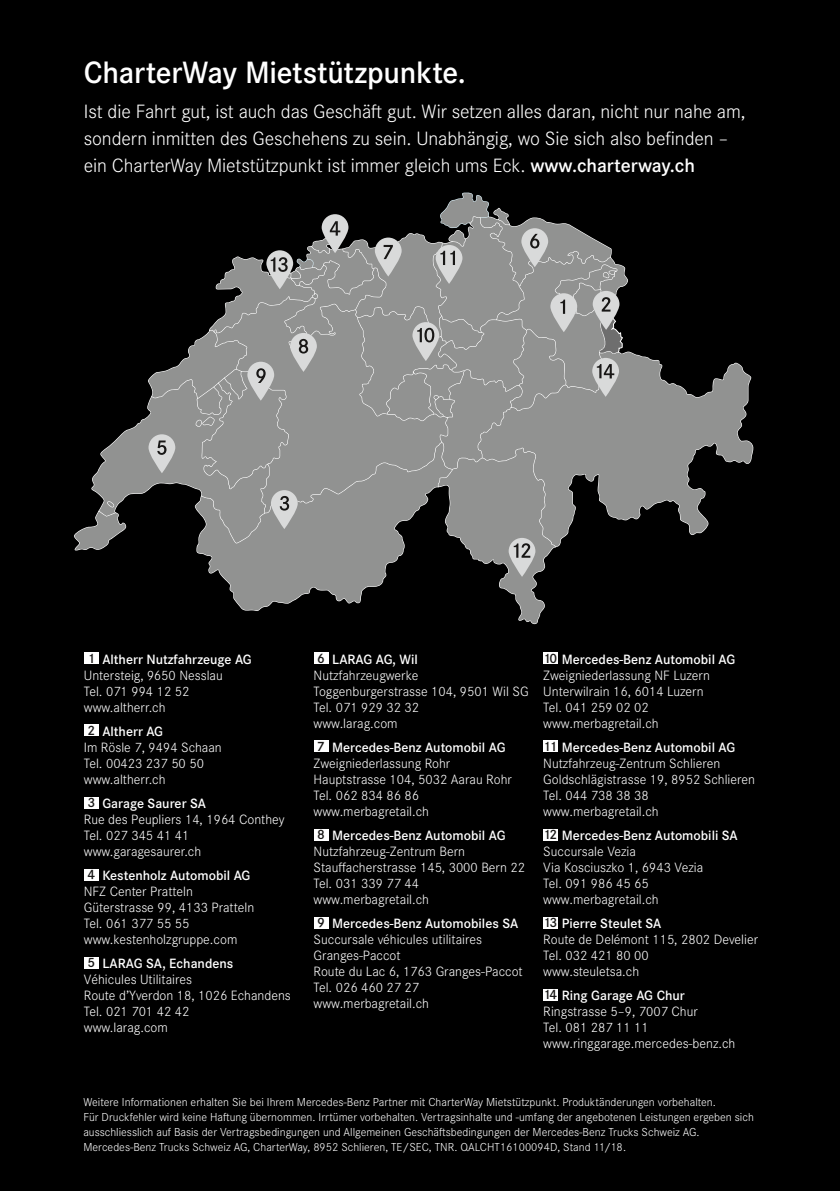
<style>
.page{position:relative;width:840px;height:1191px;background:#fff}
.page>*{position:absolute;margin:0;border:0;box-sizing:border-box;transform-origin:0 0}
.t1{font:600 32px "Daimler CS";letter-spacing:-.01em;color:#fff}
.t2{font:300 20px/27px "Daimler CS";letter-spacing:-.005em;color:#fff}
.t3{font:300 14px/16px "Daimler CS";color:#fff}
.t4{font:300 12px/15px "Daimler CS";color:#fff}
.s1{font-weight:600}
.s2{font-weight:600;color:#181716}
</style>
<div class="page">
<div style="left:0;top:0;width:839px;height:1191px;background:#000"></div>
<div style="left:84px;top:653px;width:15px;height:11px;background:#fff"></div>
<div style="left:84px;top:725px;width:15px;height:11px;background:#fff"></div>
<div style="left:84px;top:797px;width:15px;height:11px;background:#fff"></div>
<div style="left:84px;top:869px;width:15px;height:11px;background:#fff"></div>
<div style="left:84px;top:957px;width:15px;height:11px;background:#fff"></div>
<div style="left:313px;top:653px;width:15px;height:11px;background:#fff"></div>
<div style="left:313px;top:741px;width:15px;height:11px;background:#fff"></div>
<div style="left:313px;top:829px;width:15px;height:11px;background:#fff"></div>
<div style="left:313px;top:917px;width:15px;height:11px;background:#fff"></div>
<div style="left:543px;top:653px;width:15px;height:11px;background:#fff"></div>
<div style="left:543px;top:741px;width:15px;height:11px;background:#fff"></div>
<div style="left:543px;top:829px;width:15px;height:11px;background:#fff"></div>
<div style="left:543px;top:917px;width:15px;height:11px;background:#fff"></div>
<div style="left:543px;top:989px;width:15px;height:11px;background:#fff"></div>
<svg style="left:627px;top:351px;width:125px;height:184px;fill:#919291"></svg>
<svg style="left:74px;top:193px;width:553px;height:431px"></svg>
<h1 class="t1" style="left:84px;top:48px;width:383px">CharterWay Mietstützpunkte.</h1>
<p class="t2" style="left:84px;top:96px;width:662px">Ist die Fahrt gut, ist auch das Geschäft gut. Wir setzen alles daran, nicht nur nahe am, sondern inmitten des Geschehens zu sein. Unabhängig, wo Sie sich also befinden – ein CharterWay Mietstützpunkt ist immer gleich ums Eck. <span class="s1">www.charterway.ch</span></p>
<p class="t3" style="left:84px;top:650px;width:169px"><span class="s2">1</span> <span class="s1">Altherr Nutzfahrzeuge AG<br></span>Untersteig, 9650 Nesslau<br>Tel. 071 994 12 52 www.altherr.ch</p>
<p class="t3" style="left:84px;top:722px;width:139px"><span class="s2">2</span> <span class="s1">Altherr AG<br></span>Im Rösle 7, 9494 Schaan<br>Tel. 00423 237 50 50 www.altherr.ch</p>
<p class="t3" style="left:84px;top:794px;width:202px"><span class="s2">3</span> <span class="s1">Garage Saurer SA<br></span>Rue des Peupliers 14, 1964 Conthey<br>Tel. 027 345 41 41 www.garagesaurer.ch</p>
<p class="t3" style="left:84px;top:866px;width:172px"><span class="s2">4</span> <span class="s1">Kestenholz Automobil AG<br></span>NFZ Center Pratteln<br>Güterstrasse 99, 4133 Pratteln<br>Tel. 061 377 55 55 www.kestenholzgruppe.com</p>
<p class="t3" style="left:84px;top:954px;width:208px"><span class="s2">5</span> <span class="s1">LARAG SA, Echandens<br></span>Véhicules Utilitaires<br>Route d’Yverdon 18, 1026 Echandens<br>Tel. 021 701 42 42<br>www.larag.com</p>
<p class="t3" style="left:313px;top:650px;width:216px"><span class="s2">6</span> <span class="s1">LARAG AG, Wil<br></span>Nutzfahrzeugwerke<br>Toggenburgerstrasse 104, 9501 Wil SG<br>Tel. 071 929 32 32<br>www.larag.com</p>
<p class="t3" style="left:313px;top:738px;width:200px"><span class="s2">7</span> <span class="s1">Mercedes-Benz Automobil AG<br></span>Zweigniederlassung Rohr<br>Hauptstrasse 104, 5032 Aarau Rohr<br>Tel. 062 834 86 86 www.merbagretail.ch</p>
<p class="t3" style="left:313px;top:826px;width:213px"><span class="s2">8</span> <span class="s1">Mercedes-Benz Automobil AG<br></span>Nutzfahrzeug-Zentrum Bern<br>Stauffacherstrasse 145, 3000 Bern 22<br>Tel. 031 339 77 44 www.merbagretail.ch</p>
<p class="t3" style="left:313px;top:914px;width:210px"><span class="s2">9</span> <span class="s1">Mercedes-Benz Automobiles SA<br></span>Succursale véhicules utilitaires<br>Granges-Paccot<br>Route du Lac 6, 1763 Granges-Paccot<br>Tel. 026 460 27 27 www.merbagretail.ch</p>
<p class="t3" style="left:543px;top:650px;width:193px"><span class="s2">10</span> <span class="s1">Mercedes-Benz Automobil AG<br></span>Zweigniederlassung NF Luzern<br>Unterwilrain 16, 6014 Luzern<br>Tel. 041 259 02 02 www.merbagretail.ch</p>
<p class="t3" style="left:543px;top:738px;width:213px"><span class="s2">11</span> <span class="s1">Mercedes-Benz Automobil AG<br></span>Nutzfahrzeug-Zentrum Schlieren<br>Goldschlägistrasse 19, 8952 Schlieren<br>Tel. 044 738 38 38 www.merbagretail.ch</p>
<p class="t3" style="left:543px;top:826px;width:196px"><span class="s2">12</span> <span class="s1">Mercedes-Benz Automobili SA<br></span>Succursale Vezia<br>Via Kosciuszko 1, 6943 Vezia<br>Tel. 091 986 45 65 www.merbagretail.ch</p>
<p class="t3" style="left:543px;top:914px;width:216px"><span class="s2">13</span> <span class="s1">Pierre Steulet SA<br></span>Route de Delémont 115, 2802 Develier<br>Tel. 032 421 80 00<br>www.steuletsa.ch</p>
<p class="t3" style="left:543px;top:986px;width:193px"><span class="s2">14</span> <span class="s1">Ring Garage AG Chur<br></span>Ringstrasse 5–9, 7007 Chur<br>Tel. 081 287 11 11 www.ringgarage.mercedes-benz.ch</p>
<p class="t4" style="left:83px;top:1093px;width:671px">Weitere Informationen erhalten Sie bei Ihrem Mercedes-Benz Partner mit CharterWay Mietstützpunkt. Produktänderungen vorbehalten.<br>Für Druckfehler wird keine Haftung übernommen. Irrtümer vorbehalten. Vertragsinhalte und -umfang der angebotenen Leistungen ergeben sich ausschliesslich auf Basis der Vertragsbedingungen und Allgemeinen Geschäftsbedingungen der Mercedes-Benz Trucks Schweiz AG.<br>Mercedes-Benz Trucks Schweiz AG, CharterWay, 8952 Schlieren, TE/SEC, TNR. QALCHT16100094D, Stand 11/18.</p>
</div>
